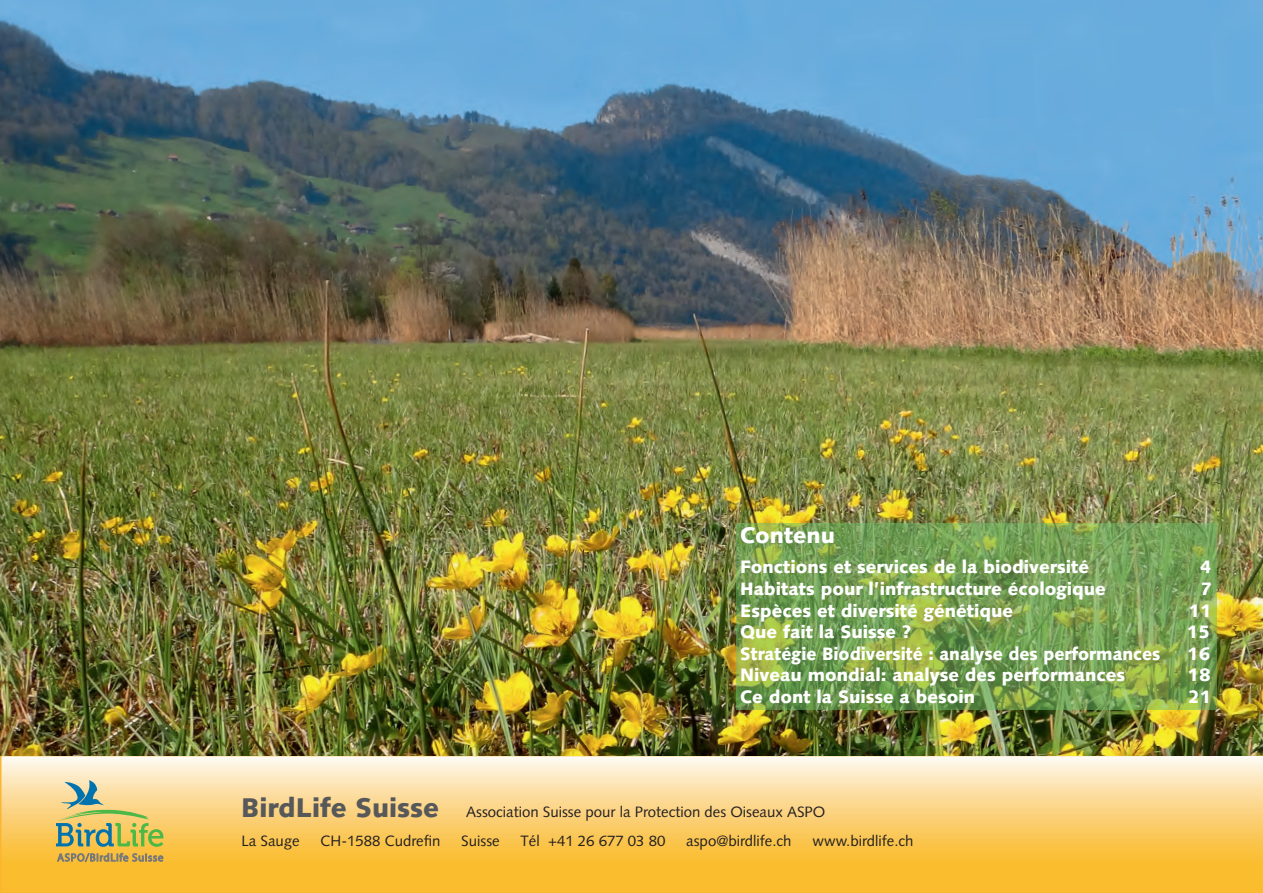
<style>
.page{position:relative;width:1263px;height:893px;background:#fff}
.page>*{position:absolute;margin:0;border:0;box-sizing:border-box;transform-origin:0 0}
.t1{font:900 27px "Syntax LT";color:#57585a}
.t2{font:900 22.5px "Syntax LT";color:#fff}
.t3{font:900 18px "Syntax LT";color:#fff}
.t4{font:900 18px "Syntax LT";color:#fff;scale:.95 1}
.t5{font:15px "Syntax LT";color:#231f20}
</style>
<div class="page">
<svg style="left:0;top:755px;width:1263px;height:138px;background:#fad074"></svg>
<svg style="left:56px;top:780px;width:108px;height:84px;background:#cabf79"></svg>
<img style="left:0;top:0;width:1263px;height:755px">
<svg style="left:736px;top:523px;width:480px;height:186px;background:#78a051"></svg>
<p class="t2" style="left:740px;top:522px;width:96px">Contenu</p>
<p class="t3" style="left:740px;top:556px;width:350px">Fonctions et services de la biodiversité</p>
<p class="t3" style="left:1200px;top:556px;width:13px">4</p>
<p class="t3" style="left:740px;top:578px;width:367px">Habitats pour l’infrastructure écologique</p>
<p class="t3" style="left:1200px;top:578px;width:13px">7</p>
<p class="t3" style="left:740px;top:600px;width:274px">Espèces et diversité génétique</p>
<p class="t3" style="left:1188px;top:600px;width:25px">11</p>
<p class="t3" style="left:740px;top:621px;width:173px">Que fait la Suisse ?</p>
<p class="t3" style="left:1187px;top:621px;width:25px">15</p>
<p class="t4" style="left:740px;top:643px;width:444px">Stratégie Biodiversité : analyse des performances</p>
<p class="t3" style="left:1187px;top:643px;width:25px">16</p>
<p class="t3" style="left:740px;top:664px;width:386px">Niveau mondial: analyse des performances</p>
<p class="t3" style="left:1187px;top:664px;width:25px">18</p>
<p class="t3" style="left:740px;top:686px;width:236px">Ce dont la Suisse a besoin</p>
<p class="t3" style="left:1188px;top:686px;width:25px">21</p>
<h1 class="t1" style="left:241px;top:791px;width:199px">BirdLife Suisse</h1>
<p class="t5" style="left:466px;top:803px;width:361px">Association Suisse pour la Protection des Oiseaux ASPO</p>
<p class="t5" style="left:241px;top:832px;width:60px">La Sauge</p>
<p class="t5" style="left:321px;top:832px;width:121px">CH-1588 Cudrefin</p>
<p class="t5" style="left:461px;top:832px;width:40px">Suisse</p>
<p class="t5" style="left:520px;top:832px;width:146px">Tél +41 26 677 03 80</p>
<p class="t5" style="left:686px;top:832px;width:107px">aspo@birdlife.ch</p>
<p class="t5" style="left:812px;top:832px;width:103px">www.birdlife.ch</p>
</div>
